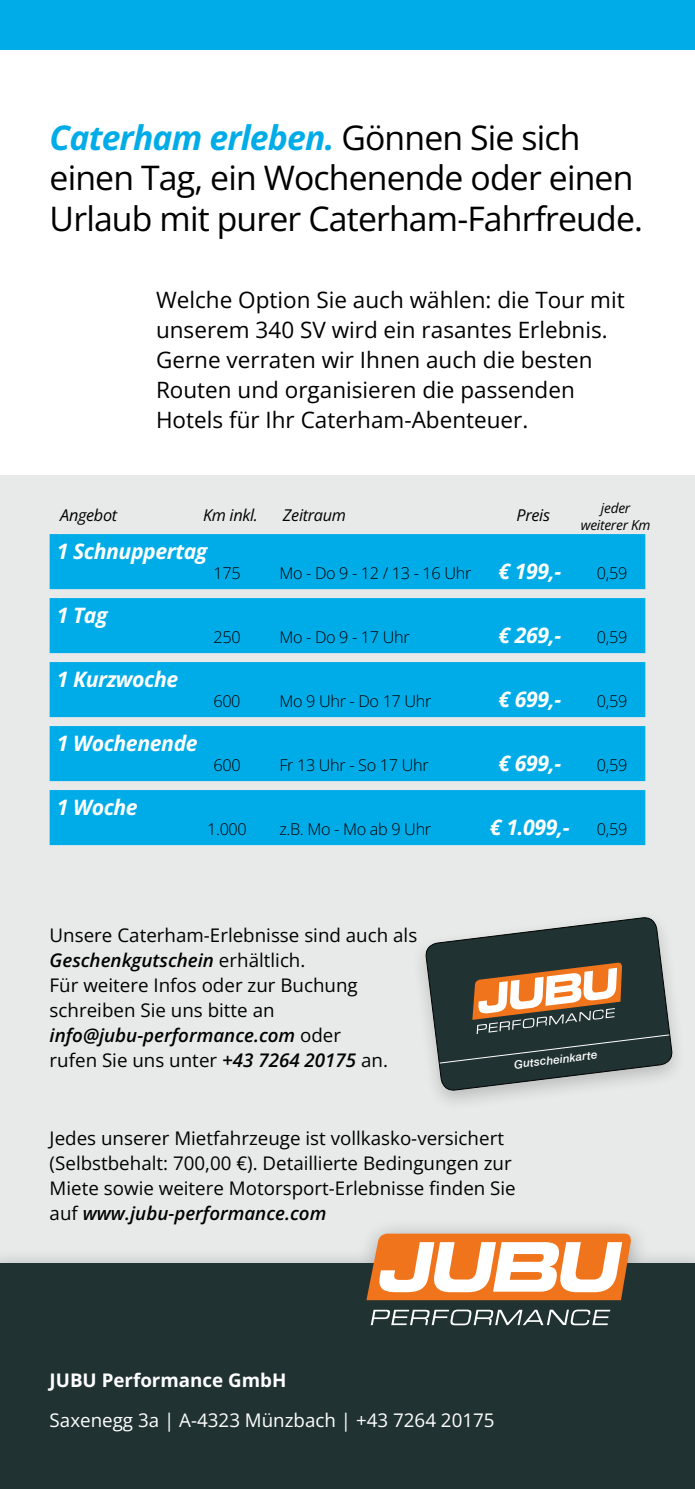
<style>
.page{position:relative;width:695px;height:1489px;background:#fff}
.page>*{position:absolute;margin:0;border:0;box-sizing:border-box;transform-origin:0 0}
.t1{font:33.75px/40.5px "Open Sans";letter-spacing:-.025em;color:#000}
.t2{font:22.5px/30px "Open Sans";color:#000}
.t3{font:italic 700 21.25px "Open Sans";letter-spacing:-.02em;color:#fff}
.t4{font:18.75px/25px "Open Sans";color:#000}
.t5{font:18.75px "Open Sans";color:#fff}
.t6{font:700 18.75px "Open Sans";color:#fff}
.t7{font:300 16.25px "Open Sans";letter-spacing:-.02em;color:#000}
.t8{font:italic 16.25px "Open Sans";letter-spacing:-.02em;color:#000}
.t9{font:italic 13.75px/16.2px "Open Sans";letter-spacing:-.02em;color:#000;text-align:center}
.t10{font:italic 500 11.5px "Helvetica Neue";color:#fff}
.s1{font-weight:700;font-style:italic;color:#00ace8}
.s2{font-weight:600;font-style:italic}
</style>
<div class="page">
<div style="left:0;top:475px;width:694px;height:935px;background:#e8e9e9"></div>
<div style="left:0;top:0;width:694px;height:50px;background:#00ace8"></div>
<svg style="left:424px;top:917px;width:249px;height:174px;background:#666761"></svg>
<div style="left:0;top:1217px;width:694px;height:271px;background:#000;opacity:.3"></div>
<div style="left:0;top:1263px;width:694px;height:225px;background:#213233"></div>
<svg style="left:366px;top:1233px;width:266px;height:66px;background:#efad7d"></svg>
<svg style="left:370px;top:1309px;width:240px;height:16px"></svg>
<div style="left:50px;top:534px;width:595px;height:55px;background:#00ace8"></div>
<div style="left:50px;top:598px;width:595px;height:55px;background:#00ace8"></div>
<div style="left:50px;top:662px;width:595px;height:55px;background:#00ace8"></div>
<div style="left:50px;top:726px;width:595px;height:55px;background:#00ace8"></div>
<div style="left:50px;top:790px;width:595px;height:55px;background:#00ace8"></div>
<h1 class="t1" style="left:50px;top:116px;width:594px"><span class="s1">Caterham erleben.</span> Gönnen Sie sich einen Tag, ein Wochenende oder einen<br>Urlaub mit purer Caterham-Fahrfreude.</h1>
<p class="t2" style="left:156px;top:284px;width:470px">Welche Option Sie auch wählen: die Tour mit unserem 340 SV wird ein rasantes Erlebnis.<br>Gerne verraten wir Ihnen auch die besten Routen und organisieren die passenden Hotels für Ihr Caterham-Abenteuer.</p>
<p class="t8" style="left:60px;top:503px;width:58px">Angebot</p>
<p class="t8" style="left:203px;top:503px;width:56px">Km inkl.</p>
<p class="t8" style="left:283px;top:503px;width:65px">Zeitraum</p>
<p class="t8" style="left:516px;top:503px;width:35px">Preis</p>
<p class="t9" style="left:580px;top:499px;width:71px">jeder weiterer Km</p>
<p class="t3" style="left:57px;top:536px;width:152px">1 Schnuppertag</p>
<p class="t7" style="left:213px;top:562px;width:29px">175</p>
<p class="t7" style="left:279px;top:562px;width:193px">Mo - Do 9 - 12 / 13 - 16 Uhr</p>
<p class="t3" style="left:498px;top:556px;width:64px">€ 199,-</p>
<p class="t7" style="left:597px;top:562px;width:32px">0,59</p>
<p class="t3" style="left:57px;top:600px;width:52px">1 Tag</p>
<p class="t3" style="left:57px;top:664px;width:123px">1 Kurzwoche</p>
<p class="t3" style="left:57px;top:728px;width:142px">1 Wochenende</p>
<p class="t3" style="left:57px;top:792px;width:83px">1 Woche</p>
<p class="t7" style="left:213px;top:626px;width:29px">250</p>
<p class="t7" style="left:279px;top:626px;width:132px">Mo - Do 9 - 17 Uhr</p>
<p class="t3" style="left:498px;top:620px;width:64px">€ 269,-</p>
<p class="t7" style="left:597px;top:626px;width:32px">0,59</p>
<p class="t7" style="left:213px;top:690px;width:29px">600</p>
<p class="t7" style="left:279px;top:690px;width:153px">Mo 9 Uhr - Do 17 Uhr</p>
<p class="t3" style="left:498px;top:684px;width:64px">€ 699,-</p>
<p class="t7" style="left:597px;top:690px;width:32px">0,59</p>
<p class="t7" style="left:213px;top:754px;width:29px">600</p>
<p class="t7" style="left:279px;top:754px;width:151px">Fr 13 Uhr - So 17 Uhr</p>
<p class="t3" style="left:498px;top:748px;width:64px">€ 699,-</p>
<p class="t7" style="left:597px;top:754px;width:32px">0,59</p>
<p class="t7" style="left:207px;top:818px;width:41px">1.000</p>
<p class="t7" style="left:279px;top:818px;width:153px">z.B. Mo - Mo ab 9 Uhr</p>
<p class="t3" style="left:490px;top:812px;width:81px">€ 1.099,-</p>
<p class="t7" style="left:597px;top:818px;width:32px">0,59</p>
<p class="t4" style="left:50px;top:921px;width:369px">Unsere Caterham-Erlebnisse sind auch als <span class="s2">Geschenkgutschein</span> erhältlich.<br>Für weitere Infos oder zur Buchung schreiben Sie uns bitte an <span class="s2">info@jubu-performance.com</span> oder<br>rufen Sie uns unter <span class="s2">+43 7264 20175</span> an.</p>
<p class="t10" style="left:513px;top:1054px;width:85px;rotate:-7deg">Gutscheinkarte</p>
<p class="t4" style="left:50px;top:1125px;width:467px">Jedes unserer Mietfahrzeuge ist vollkasko-versichert (Selbstbehalt: 700,00 €). Detaillierte Bedingungen zur Miete sowie weitere Motorsport-Erlebnisse finden Sie auf <span class="s2">www.jubu-performance.com</span></p>
<p class="t6" style="left:50px;top:1367px;width:238px">JUBU Performance GmbH</p>
<p class="t5" style="left:50px;top:1406px;width:446px">Saxenegg 3a | A-4323 Münzbach | +43 7264 20175</p>
</div>
